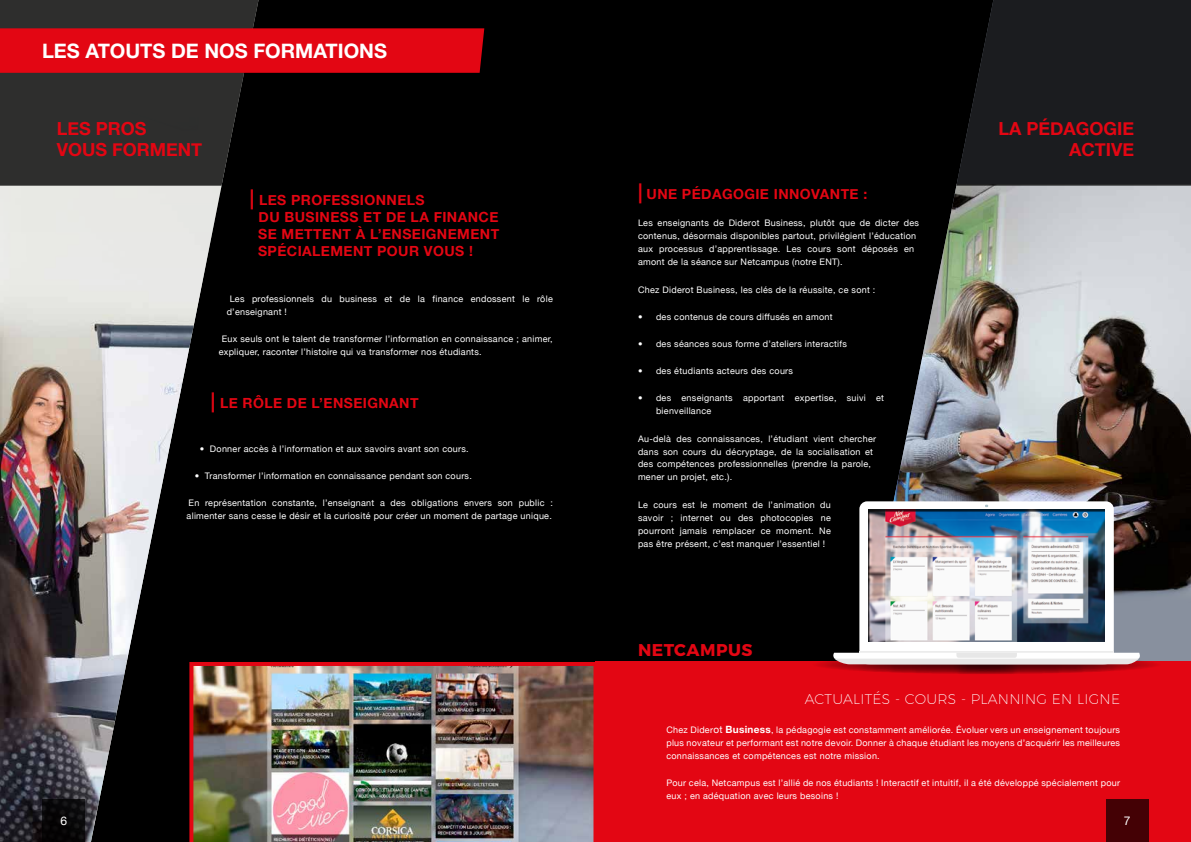
<style>
.page{position:relative;width:1191px;height:842px;background:#000}
.page>*{position:absolute;margin:0;border:0;box-sizing:border-box;transform-origin:0 0}
.t1{font:700 20px "Helvetica Neue LT Std";color:#fff}
.t2{font:700 18px/21.6px "Helvetica Neue";color:#e30613}
.t3{font:700 17px "Montserrat";letter-spacing:.03em;color:#e30613}
.t4{font:700 14px/16.8px "Helvetica Neue";letter-spacing:.03em;color:#e30613}
.t5{font:200 14px "Montserrat";letter-spacing:.02em;color:#fff}
.t6{font:12px "Helvetica Neue";color:#fff}
.t7{font:9px/13px "Helvetica Neue";letter-spacing:.03em;color:#fff}
.s1{font-size:20px}
.s2{font-size:10px}
.s3{font-weight:700;font-size:10px}
</style>
<div class="page">
<img style="left:0;top:186px;width:222px;height:656px">
<svg style="left:834px;top:603px;width:357px;height:59px;fill:#88909e"></svg>
<img style="left:893px;top:186px;width:298px;height:417px">
<div style="left:595px;top:662px;width:596px;height:180px;background:#e30613"></div>
<img style="left:189px;top:662px;width:406px;height:180px">
<svg style="left:812px;top:655px;width:349px;height:19px;background:#910f17"></svg>
<div style="left:859px;top:501px;width:254px;height:157px;background:#fff;border-radius:8px"></div>
<hr style="left:859px;top:651px;width:254px;height:2px;background:#ececec">
<svg style="left:832px;top:653px;width:308px;height:11px"></svg>
<div style="left:867px;top:509px;width:239px;height:135px;background:#000;opacity:.75"></div>
<svg style="left:0;top:0;width:259px;height:186px;background:#2a2a29"></svg>
<svg style="left:43px;top:799px;width:42px;height:43px"></svg>
<div style="left:1106px;top:799px;width:42px;height:43px;background:#440105"></div>
<div style="left:0;top:28px;width:484px;height:45px;background:#e30613"></div>
<svg style="left:956px;top:0;width:235px;height:186px;background:#19191c"></svg>
<h1 class="t1" style="left:42px;top:39px;width:346px">LES ATOUTS DE NOS FORMATIONS</h1>
<h2 class="t2" style="left:57px;top:117px;width:147px">LES PROS<br>VOUS FORMENT</h2>
<h3 class="t4" style="left:258px;top:191px;width:243px;text-indent:-8px"><span class="s1">|</span> LES PROFESSIONNELS<br>DU BUSINESS ET DE LA FINANCE<br>SE METTENT À L’ENSEIGNEMENT<br>SPÉCIALEMENT POUR VOUS !</h3>
<p class="t7" style="left:227px;top:292px;width:328px;text-indent:3px">Les professionnels du business et de la finance endossent le rôle d’enseignant !</p>
<p class="t7" style="left:219px;top:332px;width:335px;text-indent:3px">Eux seuls ont le talent de transformer l’information en connaissance ; animer, expliquer, raconter l’histoire qui va transformer nos étudiants.</p>
<h3 class="t4" style="left:211px;top:394px;width:209px"><span class="s1">|</span> LE RÔLE DE L’ENSEIGNANT</h3>
<p class="t7" style="left:200px;top:442px;width:270px">• Donner accès à l’information et aux savoirs avant son cours.</p>
<p class="t7" style="left:195px;top:469px;width:279px">• Transformer l’information en connaissance pendant son cours.</p>
<p class="t7" style="left:187px;top:496px;width:368px">En représentation constante, l’enseignant a des obligations envers son public : alimenter sans cesse le désir et la curiosité pour créer un moment de partage unique.</p>
<h3 class="t4" style="left:638px;top:186px;width:231px"><span class="s1">|</span> UNE PÉDAGOGIE INNOVANTE :</h3>
<p class="t7" style="left:638px;top:217px;width:283px">Les enseignants de Diderot Business, plutôt que de dicter des contenus, désormais disponibles partout, privilégient l’éducation aux processus d’apprentissage. Les cours sont déposés en amont de la séance sur Netcampus (notre ENT).</p>
<p class="t7" style="left:638px;top:283px;width:239px">Chez Diderot Business, les clés de la réussite, ce sont :</p>
<p class="t7" style="left:638px;top:310px;width:196px">• des contenus de cours diffusés en amont</p>
<p class="t7" style="left:638px;top:337px;width:210px">• des séances sous forme d’ateliers interactifs</p>
<p class="t7" style="left:638px;top:364px;width:156px">• des étudiants acteurs des cours</p>
<p class="t7" style="left:656px;top:391px;width:230px;text-indent:-18px">• des enseignants apportant expertise, suivi et bienveillance</p>
<p class="t7" style="left:638px;top:432px;width:239px">Au-delà des connaissances, l’étudiant vient chercher dans son cours du décryptage, de la socialisation et des compétences professionnelles (prendre la parole, mener un projet, etc.).</p>
<p class="t7" style="left:638px;top:498px;width:194px;text-align:justify">Le cours est le moment de l’animation du savoir ; internet ou des photocopies ne pourront jamais remplacer ce moment. Ne pas être présent, c’est manquer l’essentiel !</p>
<h3 class="t3" style="left:638px;top:636px;width:116px">NETCAMPUS</h3>
<h2 class="t2" style="left:998px;top:117px;width:137px;text-align:right">LA PÉDAGOGIE<br>ACTIVE</h2>
<h3 class="t5" style="left:804px;top:688px;width:317px">ACTUALITÉS - COURS - PLANNING EN LIGNE</h3>
<p class="t7" style="left:666px;top:723px;width:455px;text-align:justify">Chez Dider<span class="s2">ot</span> <span class="s3">Business</span>, la pédagogie est constamment améliorée. Évoluer vers un enseignement toujours plus novateur et performant est notre devoir. Donner à chaque étudiant les moyens d’acquérir les meilleures connaissances et compétences est notre mission.</p>
<p class="t7" style="left:666px;top:777px;width:455px">Pour cela, Netcampus est l’allié de nos étudiants ! Interactif et intuitif, il a été développé spécialement pour eux ; en adéquation avec leurs besoins !</p>
<h3 class="t6" style="left:60px;top:814px;width:8px">6</h3>
<h3 class="t6" style="left:1123px;top:814px;width:8px">7</h3>
</div>
